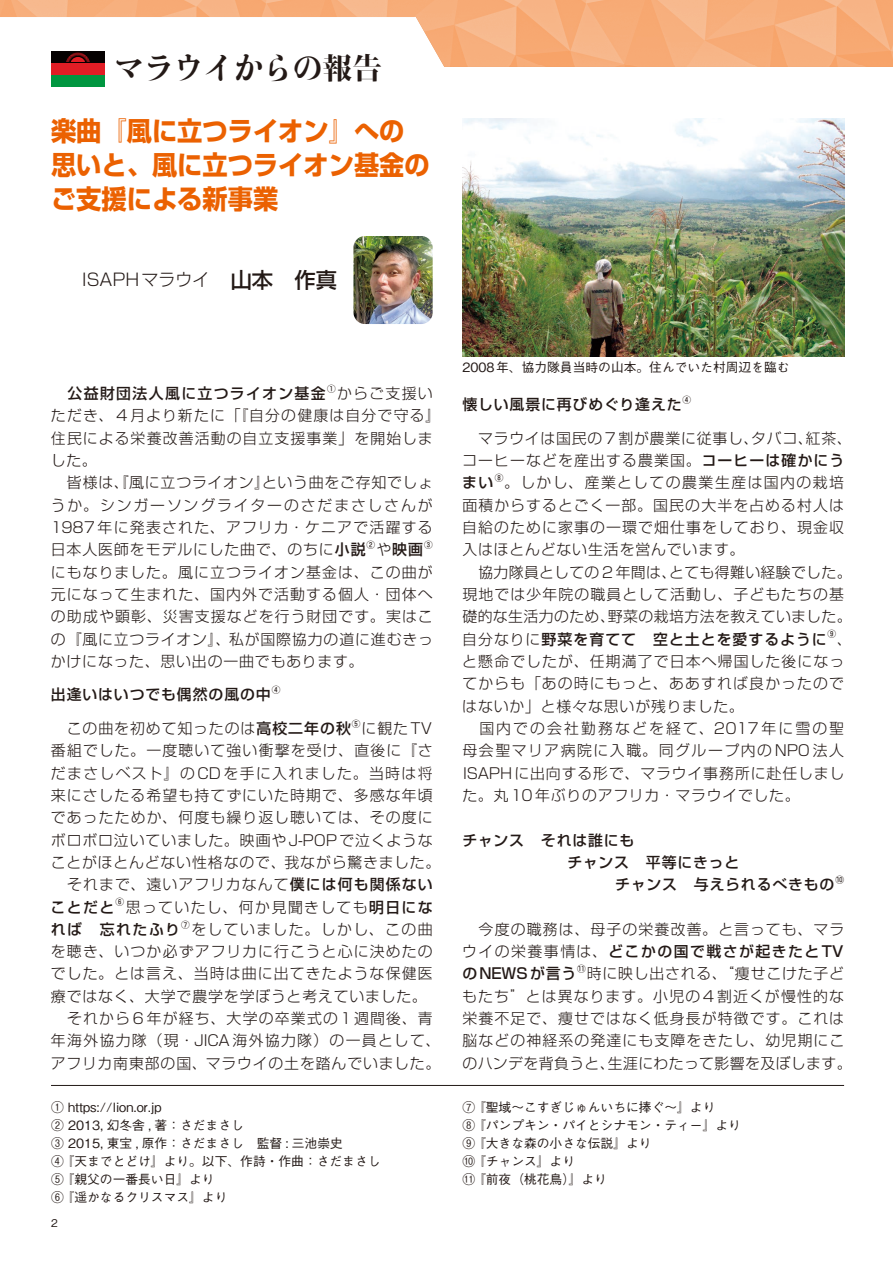
<style>
.page{position:relative;width:893px;height:1263px;background:#fff}
.page>*{position:absolute;margin:0;border:0;box-sizing:border-box;transform-origin:0 0}
.t1{font:800 29.7px "Kocho Std";color:#231916}
.t2{font:700 26.55px/34px "Shin Go Pro";color:#eb6101;scale:.95 1}
.t3{font:300 16.95px "Shin Go Pro";color:#231916}
.t4{font:300 14.85px/22.4px "Shin Go Pro";letter-spacing:.07em;color:#231916}
.t5{font:500 14.85px "Shin Go Pro";letter-spacing:.06em;color:#231916}
.t6{font:300 14.85px/22.4px "Shin Go Pro";letter-spacing:.095em;color:#231916}
.t7{font:500 14.85px "Shin Go Pro";letter-spacing:.09em;color:#231916}
.t8{font:500 12.75px/18.1px "Gothic BBB Pro";color:#231916}
.t9{font:500 10.65px "Gothic BBB Pro";color:#231916}
.t10{font:500 8.7px "Shin Go Pro";color:#231916}
.s1{font-weight:500;font-size:21.3px}
.s2{font-weight:500}
.s3{font-weight:300}
</style>
<div class="page">
<svg style="left:0;top:0;width:893px;height:67px"></svg>
<img style="left:462px;top:118px;width:382px;height:238px">
<hr style="left:51px;top:1085px;width:793px;height:1px;background:#231916">
<div style="left:51px;top:51px;width:54px;height:36px;background:#050101"></div>
<div style="left:51px;top:63px;width:54px;height:12px;background:#e11d25"></div>
<svg style="left:66px;top:52px;width:24px;height:10px"></svg>
<div style="left:51px;top:75px;width:54px;height:12px;background:#009640"></div>
<img style="left:353px;top:236px;width:80px;height:88px">
<h1 class="t1" style="left:114px;top:44px;width:269px">マラウイからの報告</h1>
<h2 class="t2" style="left:51px;top:111px;width:400px">楽曲『風に立つライオン』への思いと、風に立つライオン基金のご支援による新事業</h2>
<p class="t3" style="left:82px;top:266px;width:256px">ISAPHマラウイ<span class="s1">　山本　作真</span></p>
<p class="t7" style="left:67px;top:381px;width:260px">公益財団法人風に立つライオン基金</p>
<p class="t10" style="left:327px;top:381px;width:10px">①</p>
<p class="t4" style="left:51px;top:380px;width:391px;text-indent:286px">からご支援いただき、４月より新たに「『自分の健康は自分で守る』住民による栄養改善活動の自立支援事業」を開始しました。<br>　皆様は、『風に立つライオン』という曲をご存知でしょうか。シンガーソングライターのさだまさしさんが<br>1987年に発表された、アフリカ・ケニアで活躍する日本人医師をモデルにした曲で、のちに<span class="s2">小説</span></p>
<p class="t10" style="left:367px;top:537px;width:10px">②</p>
<p class="t5" style="left:376px;top:537px;width:48px"><span class="s3">や</span>映画</p>
<p class="t10" style="left:424px;top:537px;width:10px">③</p>
<p class="t4" style="left:51px;top:559px;width:384px;text-align:justify">にもなりました。風に立つライオン基金は、この曲が元になって生まれた、国内外で活動する個人・団体への助成や顕彰、災害支援などを行う財団です。実はこの『風に立つライオン』、私が国際協力の道に進むきっかけになった、思い出の一曲でもあります。</p>
<p class="t5" style="left:51px;top:682px;width:221px">出逢いはいつでも偶然の風の中</p>
<p class="t10" style="left:272px;top:683px;width:10px">④</p>
<p class="t4" style="left:51px;top:715px;width:301px">　この曲を初めて知ったのは<span class="s2">高校二年の秋</span></p>
<p class="t10" style="left:352px;top:716px;width:10px">⑤</p>
<p class="t4" style="left:51px;top:715px;width:391px;text-indent:311px">に観たTV番組でした。一度聴いて強い衝撃を受け、直後に『さだまさしベスト』のCDを手に入れました。当時は将来にさしたる希望も持てずにいた時期で、多感な年頃であったためか、何度も繰り返し聴いては、その度にボロボロ泣いていました。映画やJ-POPで泣くようなことがほとんどない性格なので、我ながら驚きました。　それまで、遠いアフリカなんて<span class="s2">僕には何も関係ないことだと</span></p>
<p class="t10" style="left:116px;top:895px;width:10px">⑥</p>
<p class="t6" style="left:51px;top:894px;width:383px;text-indent:75px">思っていたし、何か見聞きしても<span class="s2">明日になれば　忘れたふり</span></p>
<p class="t10" style="left:181px;top:917px;width:10px">⑦</p>
<p class="t4" style="left:51px;top:916px;width:391px;text-indent:141px">をしていました。しかし、この曲を聴き、いつか必ずアフリカに行こうと心に決めたのでした。とは言え、当時は曲に出てきたような保健医療ではなく、大学で農学を学ぼうと考えていました。　それから６年が経ち、大学の卒業式の１週間後、青年海外協力隊（現・JICA海外協力隊）の一員として、アフリカ南東部の国、マラウイの土を踏んでいました。</p>
<p class="t8" style="left:462px;top:356px;width:329px">2008年、協力隊員当時の山本。住んでいた村周辺を臨む</p>
<p class="t5" style="left:462px;top:392px;width:221px">懐しい風景に再びめぐり逢えた</p>
<p class="t10" style="left:682px;top:392px;width:10px">④</p>
<p class="t4" style="left:462px;top:425px;width:391px">　マラウイは国民の７割が農業に従事し、タバコ、紅茶、コーヒーなどを産出する農業国。<span class="s2">コーヒーは確かにうまい</span></p>
<p class="t10" style="left:495px;top:470px;width:10px">⑧</p>
<p class="t4" style="left:462px;top:470px;width:391px;text-indent:42px">。しかし、産業としての農業生産は国内の栽培面積からするとごく一部。国民の大半を占める村人は自給のために家事の一環で畑仕事をしており、現金収入はほとんどない生活を営んでいます。<br>　協力隊員としての２年間は、とても得難い経験でした。現地では少年院の職員として活動し、子どもたちの基礎的な生活力のため、野菜の栽培方法を教えていました。自分なりに<span class="s2">野菜を育てて　空と土とを愛するように</span></p>
<p class="t10" style="left:828px;top:627px;width:10px">⑨</p>
<p class="t4" style="left:462px;top:626px;width:391px;text-indent:375px">、と懸命でしたが、任期満了で日本へ帰国した後になってからも「あの時にもっと、ああすれば良かったのではないか」と様々な思いが残りました。<br>　国内での会社勤務などを経て、2017年に雪の聖母会聖マリア病院に入職。同グループ内のNPO法人<br>ISAPHに出向する形で、マラウイ事務所に赴任しました。丸10年ぶりのアフリカ・マラウイでした。</p>
<p class="t5" style="left:462px;top:828px;width:174px">チャンス　それは誰にも</p>
<p class="t5" style="left:567px;top:850px;width:173px">チャンス　平等にきっと</p>
<p class="t5" style="left:615px;top:872px;width:221px">チャンス　与えられるべきもの</p>
<p class="t10" style="left:835px;top:872px;width:10px">⑩</p>
<p class="t4" style="left:462px;top:916px;width:383px;text-align:justify">　今度の職務は、母子の栄養改善。と言っても、マラウイの栄養事情は、<span class="s2">どこかの国で戦さが起きたとTVのNEWSが言う</span></p>
<p class="t10" style="left:577px;top:962px;width:10px">⑪</p>
<p class="t4" style="left:462px;top:961px;width:391px;text-indent:124px">時に映し出される、“痩せこけた子どもたち”とは異なります。小児の４割近くが慢性的な栄養不足で、痩せではなく低身長が特徴です。これは脳などの神経系の発達にも支障をきたし、幼児期にこのハンデを背負うと、生涯にわたって影響を及ぼします。</p>
<p class="t8" style="left:51px;top:1096px;width:331px">① https://lion.or.jp<br>② 2013, 幻冬舎 , 著：さだまさし<br>③ 2015, 東宝 , 原作：さだまさし　監督 : 三池崇史<br>④ 『天までとどけ』より。以下、作詩・作曲：さだまさし<br>⑤ 『親父の一番長い日』より<br>⑥ 『遥かなるクリスマス』より</p>
<p class="t8" style="left:462px;top:1096px;width:280px">⑦ 『聖域〜こすぎじゅんいちに捧ぐ〜』より<br>⑧ 『パンプキン・パイとシナモン・ティー』より<br>⑨ 『大きな森の小さな伝説』より<br>⑩ 『チャンス』より<br>⑪ 『前夜（桃花鳥）』より</p>
<p class="t9" style="left:51px;top:1214px;width:8px">2</p>
</div>
